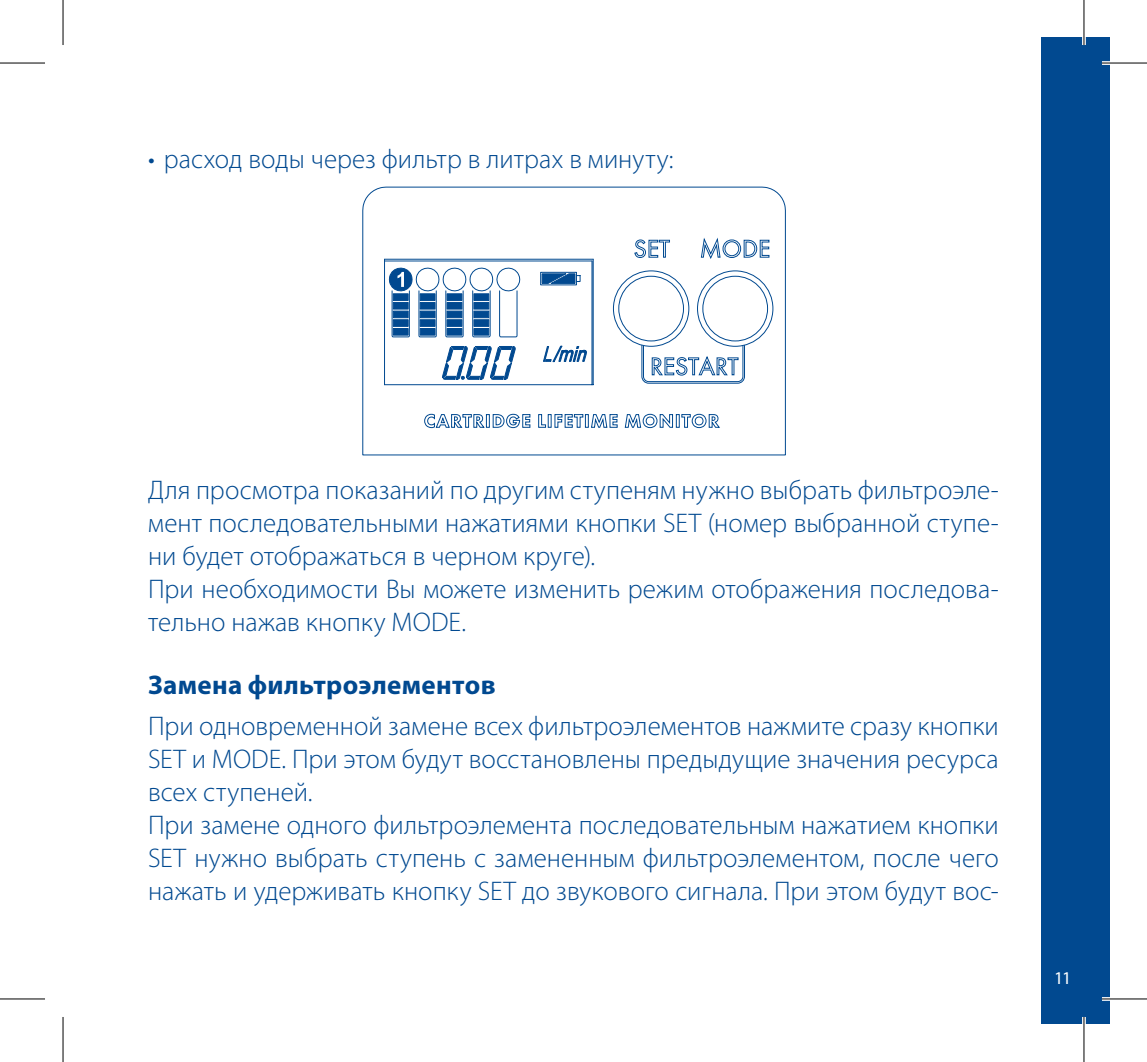
<style>
.page{position:relative;width:1147px;height:1062px;background:#fff}
.page>*{position:absolute;margin:0;border:0;box-sizing:border-box;transform-origin:0 0}
.reg{font:300 27px/33px "Myriad Pro";color:#014990;text-align:justify}
.t1{font:700 27px "Myriad Pro";letter-spacing:.01em;color:#014990}
.t2{font:18px "Myriad Pro";color:#fff}
</style>
<div class="page">
<div style="left:1041px;top:37px;width:68px;height:987px;background:#014990"></div>
<svg style="left:362px;top:187px;width:423px;height:268px"></svg>
<svg style="left:384px;top:259px;width:209px;height:124px"></svg>
<svg style="left:1102px;top:61px;width:8px;height:4px"></svg>
<hr style="left:1101px;top:997px;width:45px;height:3px;background:#fff">
<hr style="left:1082px;top:0;width:3px;height:45px;background:#fff">
<hr style="left:1082px;top:1016px;width:3px;height:45px;background:#fff">
<hr style="left:0;top:62px;width:45px;height:2px;background:#000">
<hr style="left:1101px;top:62px;width:45px;height:2px;background:#000">
<hr style="left:0;top:998px;width:45px;height:1px;background:#000">
<hr style="left:1101px;top:998px;width:45px;height:1px;background:#000">
<hr style="left:62px;top:0;width:2px;height:45px;background:#000">
<hr style="left:62px;top:1016px;width:2px;height:45px;background:#000">
<hr style="left:1083px;top:0;width:1px;height:45px;background:#000">
<hr style="left:1083px;top:1016px;width:1px;height:45px;background:#000">
<p class="reg" style="left:148px;top:143px;width:527px">• расход воды через фильтр в литрах в минуту:</p>
<p class="reg" style="left:148px;top:473px;width:852px">Для просмотра показаний по другим ступеням нужно выбрать фильтроэле&shy;мент последовательными нажатиями кнопки SET (номер выбранной ступе&shy;ни будет отображаться в черном круге).</p>
<p class="reg" style="left:148px;top:572px;width:852px">При необходимости Вы можете изменить режим отображения последова&shy;тельно нажав кнопку MODE.</p>
<p class="t1" style="left:148px;top:667px;width:349px">Замена фильтроэлементов</p>
<p class="reg" style="left:148px;top:709px;width:852px">При одновременной замене всех фильтроэлементов нажмите сразу кнопки SET и MODE. При этом будут восстановлены предыдущие значения ресурса всех ступеней.</p>
<p class="reg" style="left:148px;top:808px;width:852px">При замене одного фильтроэлемента последовательным нажатием кнопки SET нужно выбрать ступень с замененным фильтроэлементом, после чего нажать и удерживать кнопку SET до звукового сигнала. При этом будут вос-</p>
<p class="t2" style="left:1054px;top:967px;width:19px">11</p>
</div>
